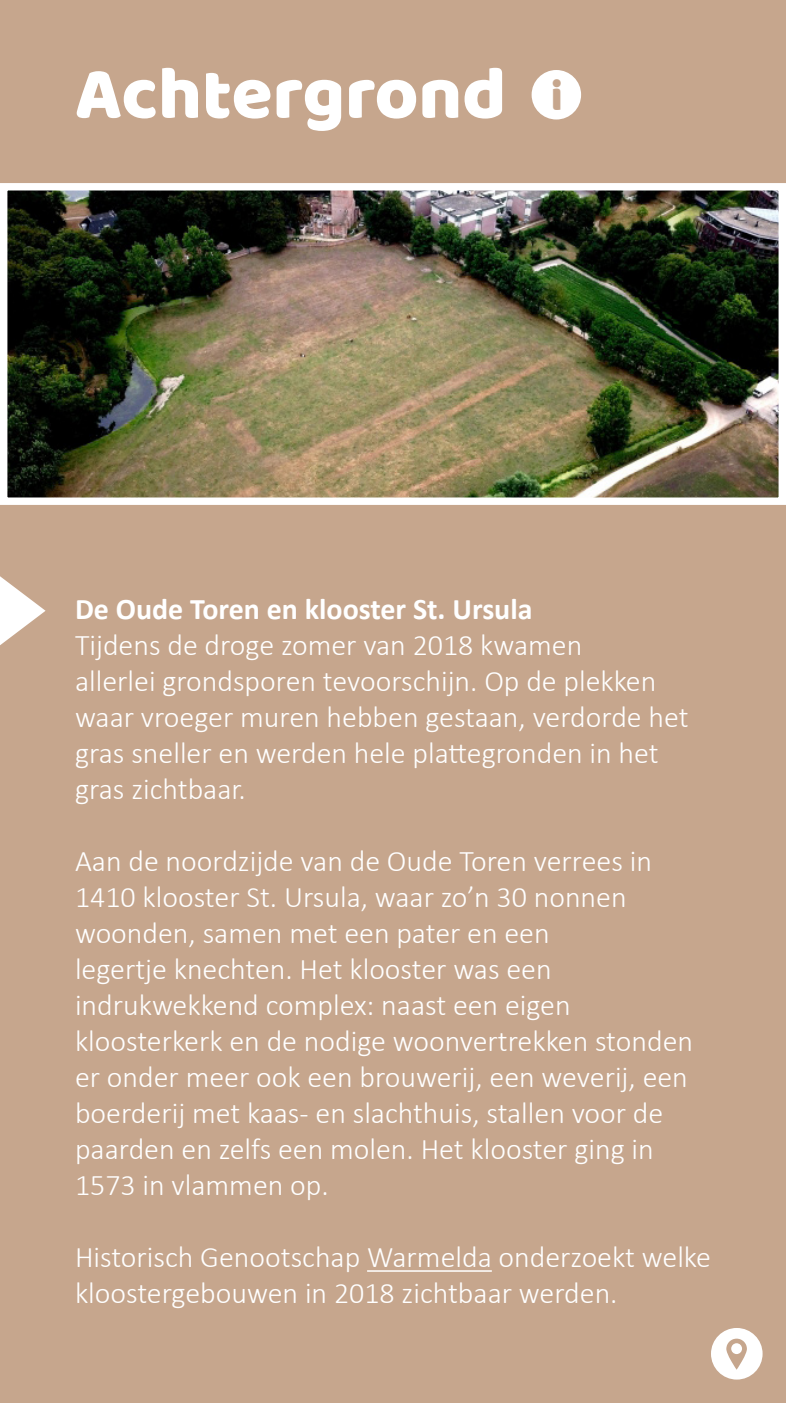
<style>
.page{position:relative;width:786px;height:1403px;background:#fff}
.page>*{position:absolute;margin:0;border:0;box-sizing:border-box;transform-origin:0 0}
.t1{font:75px "Baloo";color:#fff}
.t2{font:300 30px/36px "Calibri";color:#fff}
.t3{font:700 30px "Calibri";color:#fff}
.s1{font-size:42.9px;color:#ae805c}
</style>
<div class="page">
<div style="left:0;top:0;width:786px;height:1402px;background:#c6a68d"></div>
<hr style="left:367px;top:1270px;width:125px;height:1px;background:#fff">
<svg style="left:0;top:576px;width:46px;height:69px"></svg>
<div style="left:532px;top:70px;width:49px;height:49px;background:#fff;border-radius:50%"></div>
<img style="left:8px;top:191px;width:770px;height:306px">
<div style="left:0;top:183px;width:786px;height:322px;border:7px solid #fff"></div>
<svg style="left:711px;top:1328px;width:52px;height:51px"></svg>
<h1 class="t1" style="left:75px;top:48px;width:489px">Achtergrond <span class="s1">i</span></h1>
<p class="t3" style="left:75px;top:588px;width:459px">De Oude Toren en klooster St. Ursula</p>
<p class="t2" style="left:75px;top:627px;width:615px">Tijdens de droge zomer van 2018 kwamen<br>allerlei grondsporen tevoorschijn. Op de plekken waar vroeger muren hebben gestaan, verdorde het gras sneller en werden hele plattegronden in het gras zichtbaar.</p>
<p class="t2" style="left:75px;top:843px;width:620px">Aan de noordzijde van de Oude Toren verrees in 1410 klooster St. Ursula, waar zo’n 30 nonnen woonden, samen met een pater en een<br>legertje knechten. Het klooster was een indrukwekkend complex: naast een eigen kloosterkerk en de nodige woonvertrekken stonden er onder meer ook een brouwerij, een weverij, een boerderij met kaas- en slachthuis, stallen voor de paarden en zelfs een molen. Het klooster ging in 1573 in vlammen op.</p>
<p class="t2" style="left:75px;top:1239px;width:637px">Historisch Genootschap Warmelda onderzoekt welke kloostergebouwen in 2018 zichtbaar werden.</p>
</div>
